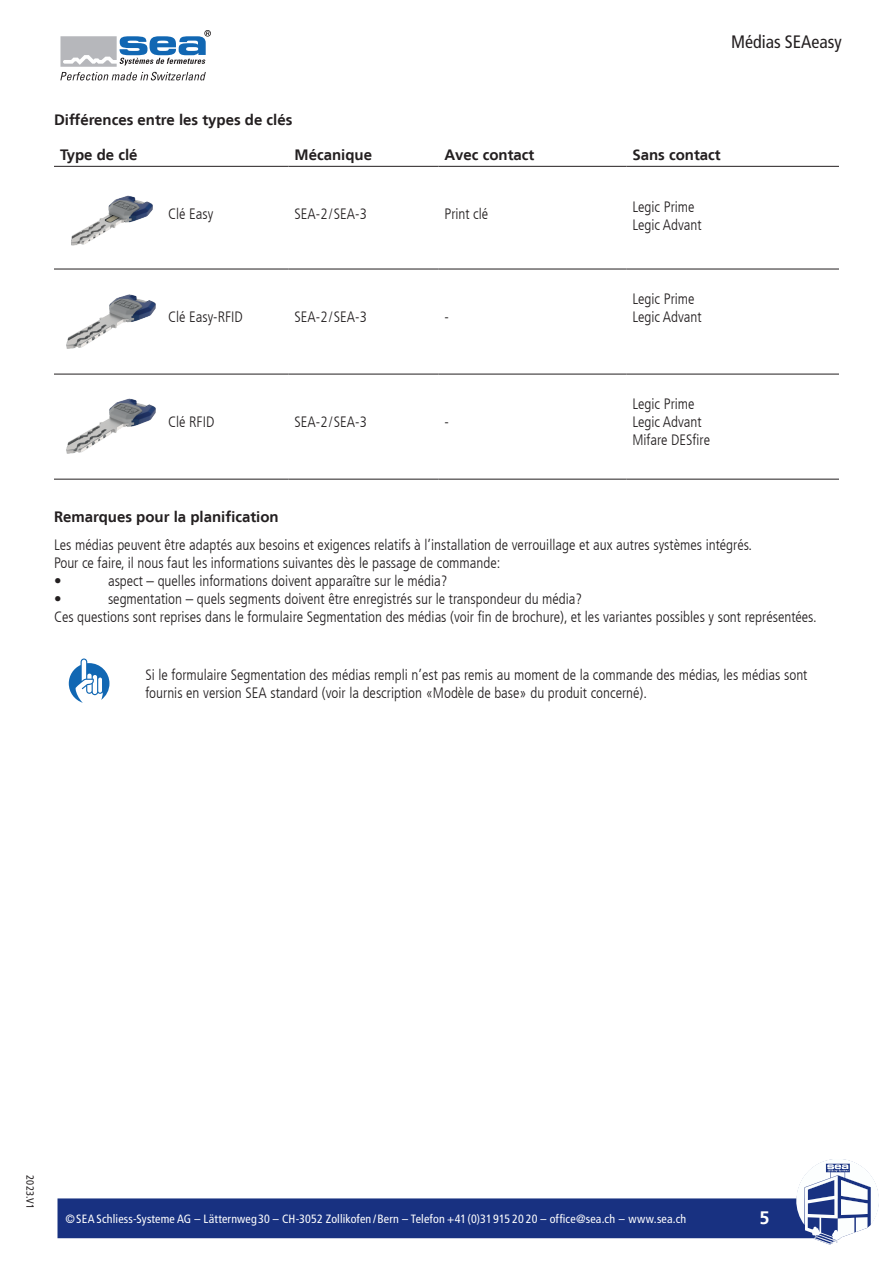
<style>
.page{position:relative;width:893px;height:1263px;background:#fff}
.page>*{position:absolute;margin:0;border:0;box-sizing:border-box;transform-origin:0 0}
.t1{font:condensed 18px "Frutiger LT";color:#231f20}
.t2{font:700 18px "Frutiger LT";color:#fff}
.t3{font:300 condensed 15px/18px "Frutiger LT";color:#231f20}
.t4{font:700 15px "Frutiger LT";color:#231f20}
.t5{font:condensed 12px "Frutiger LT";letter-spacing:.015em;color:#fff}
.t6{font:condensed 10.5px "Frutiger LT";letter-spacing:.015em;color:#231f20}
</style>
<div class="page">
<div style="left:58px;top:1198px;width:783px;height:40px;background:#183181;border:2px solid #183181"></div>
<svg style="left:797px;top:1159px;width:82px;height:85px"></svg>
<img style="left:71px;top:195px;width:82px;height:51px">
<img style="left:66px;top:294px;width:90px;height:55px">
<img style="left:66px;top:398px;width:90px;height:56px">
<svg style="left:69px;top:658px;width:40px;height:45px"></svg>
<svg style="left:60px;top:30px;width:151px;height:50px"></svg>
<hr style="left:54px;top:269px;width:235px;height:1px;background:#231f20">
<hr style="left:289px;top:269px;width:149px;height:1px;background:#231f20">
<hr style="left:438px;top:269px;width:188px;height:1px;background:#231f20">
<hr style="left:626px;top:269px;width:213px;height:1px;background:#231f20">
<hr style="left:54px;top:374px;width:235px;height:1px;background:#231f20">
<hr style="left:289px;top:374px;width:149px;height:1px;background:#231f20">
<hr style="left:438px;top:374px;width:188px;height:1px;background:#231f20">
<hr style="left:626px;top:374px;width:213px;height:1px;background:#231f20">
<hr style="left:54px;top:479px;width:235px;height:1px;background:#231f20">
<hr style="left:289px;top:479px;width:149px;height:1px;background:#231f20">
<hr style="left:438px;top:479px;width:188px;height:1px;background:#231f20">
<hr style="left:626px;top:479px;width:213px;height:1px;background:#231f20">
<hr style="left:54px;top:166px;width:235px;height:1px;background:#231f20">
<hr style="left:289px;top:166px;width:149px;height:1px;background:#231f20">
<hr style="left:438px;top:166px;width:188px;height:1px;background:#231f20">
<hr style="left:626px;top:166px;width:213px;height:1px;background:#231f20">
<p class="t1" style="left:731px;top:31px;width:112px">Médias SEAeasy</p>
<p class="t4" style="left:54px;top:111px;width:240px">Différences entre les types de clés</p>
<p class="t4" style="left:60px;top:146px;width:79px">Type de clé</p>
<p class="t4" style="left:295px;top:146px;width:79px">Mécanique</p>
<p class="t4" style="left:444px;top:146px;width:91px">Avec contact</p>
<p class="t4" style="left:632px;top:146px;width:90px">Sans contact</p>
<p class="t3" style="left:168px;top:205px;width:47px">Clé Easy</p>
<p class="t3" style="left:295px;top:205px;width:74px">SEA-2/SEA-3</p>
<p class="t3" style="left:444px;top:205px;width:45px">Print clé</p>
<p class="t3" style="left:632px;top:198px;width:71px">Legic Prime<br>Legic Advant</p>
<p class="t3" style="left:168px;top:308px;width:76px">Clé Easy-RFID</p>
<p class="t3" style="left:295px;top:308px;width:74px">SEA-2/SEA-3</p>
<p class="t3" style="left:444px;top:308px;width:6px">-</p>
<p class="t3" style="left:632px;top:290px;width:71px">Legic Prime<br>Legic Advant</p>
<p class="t3" style="left:168px;top:413px;width:48px">Clé RFID</p>
<p class="t3" style="left:295px;top:413px;width:74px">SEA-2/SEA-3</p>
<p class="t3" style="left:444px;top:413px;width:6px">-</p>
<p class="t4" style="left:54px;top:507px;width:226px">Remarques pour la planification</p>
<p class="t3" style="left:632px;top:395px;width:79px">Legic Prime<br>Legic Advant<br>Mifare DESfire</p>
<p class="t3" style="left:54px;top:536px;width:700px">Les médias peuvent être adaptés aux besoins et exigences relatifs à l’installation de verrouillage et aux autres systèmes intégrés.<br>Pour ce faire, il nous faut les informations suivantes dès le passage de commande:<br>•</p>
<p class="t3" style="left:108px;top:572px;width:341px">aspect – quelles informations doivent apparaître sur le média?</p>
<p class="t3" style="left:54px;top:590px;width:764px;text-indent:54px">segmentation – quels segments doivent être enregistrés sur le transpondeur du média?<br>Ces questions sont reprises dans le formulaire Segmentation des médias (voir fin de brochure), et les variantes possibles y sont représentées.</p>
<p class="t3" style="left:54px;top:590px;width:9px">•</p>
<p class="t3" style="left:145px;top:666px;width:663px">Si le formulaire Segmentation des médias rempli n’est pas remis au moment de la commande des médias, les médias sont fournis en version SEA standard (voir la description «Modèle de base» du produit concerné).</p>
<p class="t6" style="left:36px;top:1175px;width:35px;rotate:90deg">2023.V1</p>
<p class="t5" style="left:65px;top:1212px;width:622px">©SEA Schliess-Systeme AG – Lätternweg30 – CH-305-2 Zollikofen /Bern – Telefon +41(0)31915 20 20 – office@sea.ch – www.sea.ch</p>
<p class="t2" style="left:759px;top:1207px;width:12px">5</p>
</div>
